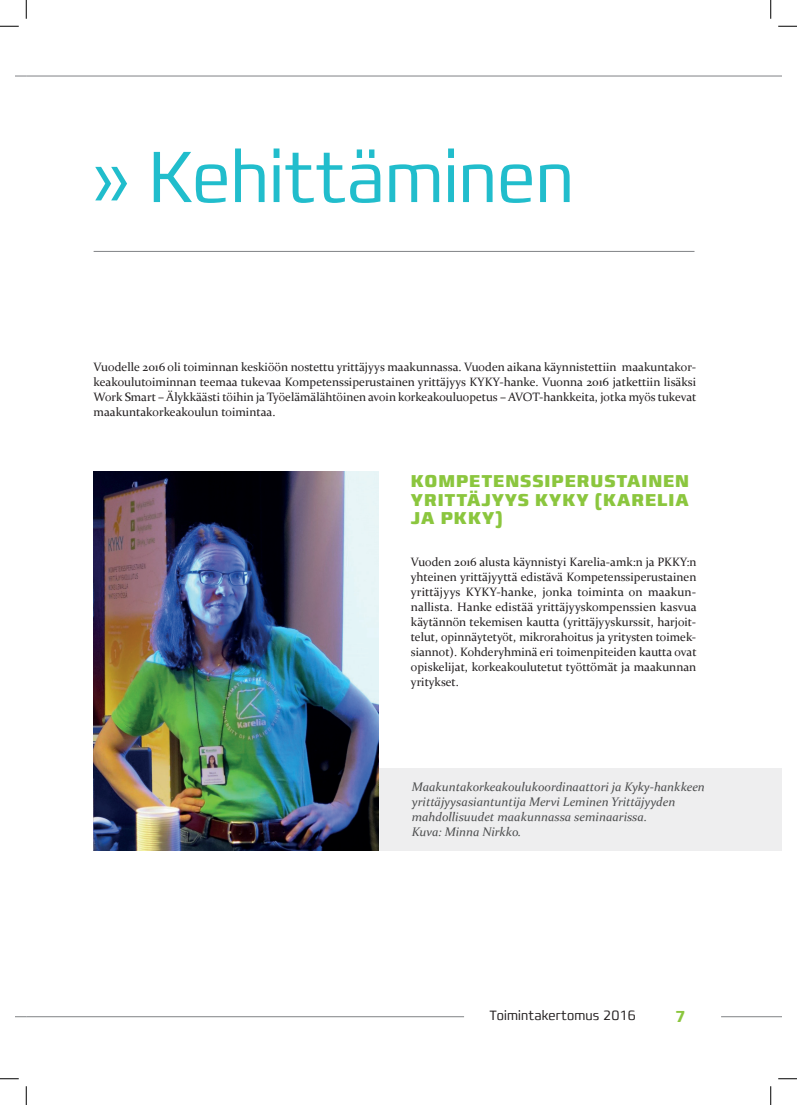
<style>
.page{position:relative;width:797px;height:1105px;background:#fff}
.page>*{position:absolute;margin:0;border:0;box-sizing:border-box;transform-origin:0 0}
.t1{font:300 condensed 73.75px "Francker CYR";color:#21bdcc}
.t2{font:800 condensed 17.5px/18.8px "Francker CYR";letter-spacing:.05em;color:#8bc63e;text-align:justify}
.t3{font:16.25px "Francker CYR Condensed Smbold";color:#8bc63e}
.t4{font:300 condensed 13.75px "Francker CYR";letter-spacing:.01em;color:#231f20}
.t5{font:italic 12.5px/15px "Constantia";color:#4b4c4d}
.t6{font:12.12px/15px "Constantia";color:#231f20;text-align:justify}
</style>
<div class="page">
<hr style="left:26px;top:1016px;width:438px;height:1px;background:#808285">
<hr style="left:26px;top:76px;width:755px;height:1px;background:#808285">
<hr style="left:721px;top:1016px;width:60px;height:1px;background:#808285">
<div style="left:374px;top:769px;width:407px;height:82px;background:#ededee"></div>
<hr style="left:94px;top:251px;width:600px;height:1px;background:#808285">
<img style="left:94px;top:472px;width:285px;height:379px">
<svg style="left:0;top:25px;width:19px;height:2px"></svg>
<svg style="left:778px;top:25px;width:19px;height:2px"></svg>
<svg style="left:0;top:1078px;width:19px;height:1px"></svg>
<svg style="left:778px;top:1078px;width:19px;height:1px"></svg>
<svg style="left:25px;top:0;width:2px;height:19px"></svg>
<svg style="left:25px;top:1086px;width:2px;height:19px"></svg>
<svg style="left:770px;top:0;width:1px;height:19px"></svg>
<svg style="left:770px;top:1086px;width:1px;height:19px"></svg>
<h1 class="t1" style="left:94px;top:131px;width:482px">» Kehittäminen</h1>
<p class="t6" style="left:94px;top:359px;width:604px">Vuodelle 2016 oli toiminnan keskiöön nostettu yrittäjyys maakunnassa. Vuoden aikana käynnistettiin maakuntakor&shy;keakoulutoiminnan teemaa tukevaa Kompetenssiperustainen yrittäjyys KYKY-hanke. Vuonna 2016 jatkettiin lisäksi Work Smart – Älykkäästi töihin ja Työelämälähtöinen avoin korkeakouluopetus – AVOT-hankkeita, jotka myös tukevat maakuntakorkeakoulun toimintaa.</p>
<h2 class="t2" style="left:411px;top:472px;width:280px">KOMPETENSSIPERUSTAINEN YRITTÄJYYS KYKY (KARELIA JA PKKY)</h2>
<p class="t6" style="left:411px;top:554px;width:287px">Vuoden 2016 alusta käynnistyi Karelia-amk:n ja PKKY:n yhteinen yrittäjyyttä edistävä Kompetenssiperustainen yrittäjyys KYKY-hanke, jonka toiminta on maakun&shy;nallista. Hanke edistää yrittäjyyskompenssien kasvua käytännön tekemisen kautta (yrittäjyyskurssit, harjoit&shy;telut, opinnäytetyöt, mikrorahoitus ja yritysten toimek&shy;siannot). Kohderyhminä eri toimenpiteiden kautta ovat opiskelijat, korkeakoulutetut työttömät ja maakunnan yritykset.</p>
<p class="t5" style="left:412px;top:779px;width:295px">Maakuntakorkeakoulukoordinaattori ja Kyky-hankkeen yrittäjyysasiantuntija Mervi Leminen Yrittäjyyden mahdollisuudet maakunnassa seminaarissa.<br>Kuva: Minna Nirkko.</p>
<p class="t4" style="left:489px;top:1007px;width:148px">Toimintakertomus 2016</p>
<h3 class="t3" style="left:675px;top:1006px;width:12px">7</h3>
</div>
